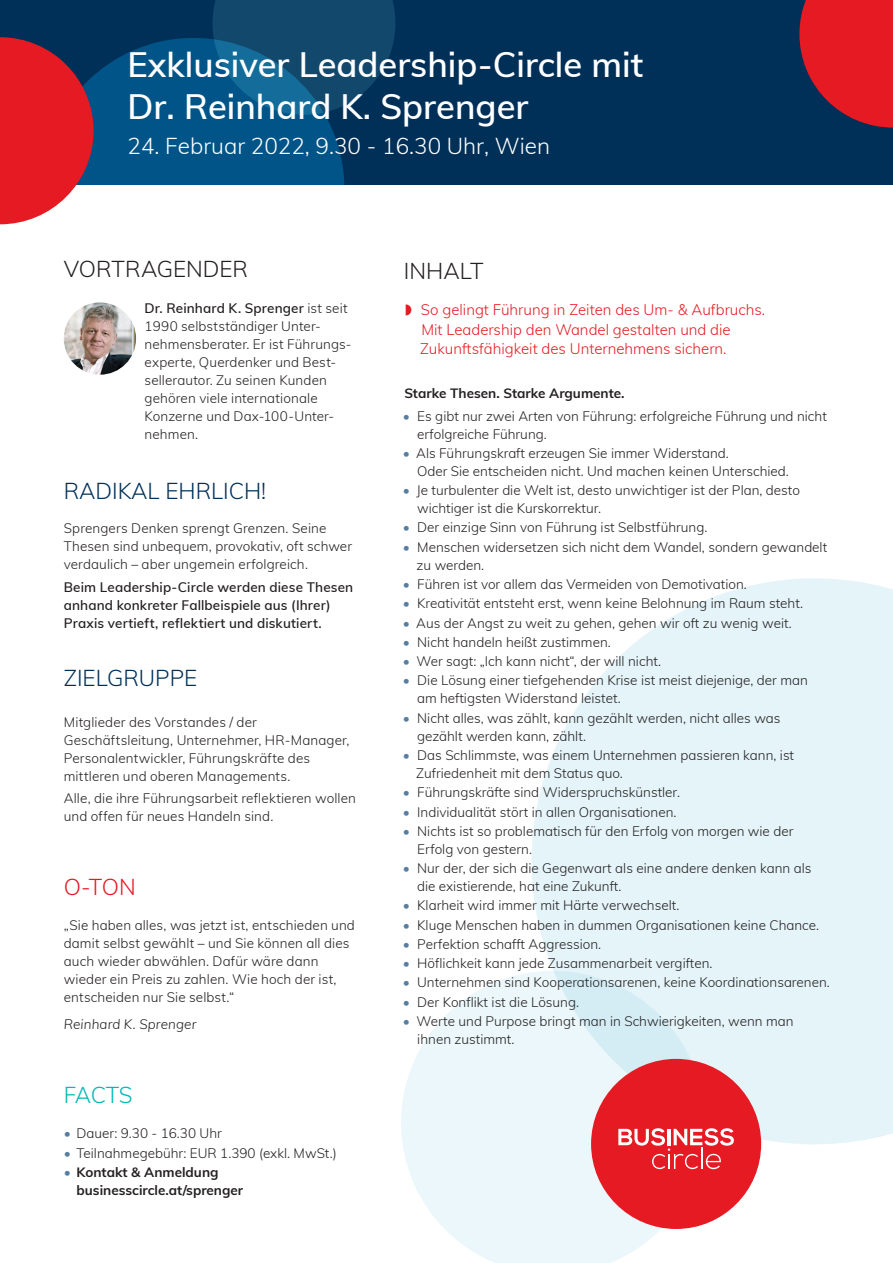
<style>
.page{position:relative;width:893px;height:1263px;background:#fff}
.page>*{position:absolute;margin:0;border:0;box-sizing:border-box;transform-origin:0 0}
.t1{font:600 34.5px/41.4px "Muli";color:#fff}
.t2{font:300 22.5px "Muli";color:#fff}
.t3{font:300 22.5px "Muli";color:#003058}
.A4_HEAD_schwarz_15_P{font:300 22.5px "Muli";letter-spacing:.005em;color:#231f20}
.t4{font:300 22.5px "Muli";letter-spacing:-.025em;color:#00b8b4}
.A4_HEAD_rot_15_Pt_li{font:300 22.5px "Muli";color:#e51a23}
.A4_Halbkreis_Head_ro{font:300 15px/19.5px "Muli";color:#e51a23}
.A4_Text_schwarz_9pt{font:300 13.5px/18px "Muli";color:#231f20}
.A4_Text_schwarz_9pt-2{font:600 13.5px/18px "Muli";letter-spacing:.01em;color:#231f20}
.A4_Thema_schwarz_9pt{font:700 13.5px/18px "Muli";color:#231f20}
.t5{font:italic 300 13.5px "Muli";letter-spacing:.01em;color:#231f20}
.s1{font-weight:600}
.s2{color:#577ea0}
</style>
<div class="page">
<svg style="left:531px;top:578px;width:362px;height:566px;background:#e7f5f9"></svg>
<svg style="left:401px;top:971px;width:303px;height:292px;fill:#ebf7fa"></svg>
<div style="left:0;top:0;width:893px;height:185px;background:#003058"></div>
<svg style="left:0;top:0;width:395px;height:224px"></svg>
<svg style="left:799px;top:0;width:94px;height:128px"></svg>
<img style="left:64px;top:302px;width:72px;height:73px;border-radius:36px">
<div style="left:591px;top:1059px;width:170px;height:170px;background:#e51a23;border-radius:50%"></div>
<svg style="left:618px;top:1128px;width:116px;height:41px"></svg>
<p class="t1" style="left:128px;top:42px;width:517px">Exklusiver Leadership-Circle mit<br>Dr. Reinhard K. Sprenger</p>
<p class="t2" style="left:128px;top:130px;width:424px">24. Februar 2022, 9.30 - 16.30 Uhr, Wien</p>
<p class="A4_HEAD_schwarz_15_P" style="left:64px;top:253px;width:186px">VORTRAGENDER</p>
<p class="A4_Text_schwarz_9pt" style="left:145px;top:298px;width:206px"><span class="s1">Dr. Reinhard K. Sprenger</span> ist seit<br>1990 selbstständiger Unter&shy;nehmensberater. Er ist Führungs&shy;experte, Querdenker und Best&shy;sellerautor. Zu seinen Kunden gehören viele internationale<br>Konzerne und Dax-100-Unter&shy;nehmen.</p>
<p class="t3" style="left:64px;top:474px;width:204px">RADIKAL EHRLICH!</p>
<p class="A4_Text_schwarz_9pt" style="left:64px;top:519px;width:290px">Sprengers Denken sprengt Grenzen. Seine<br>Thesen sind unbequem, provokativ, oft schwer verdaulich – aber ungemein erfolgreich.</p>
<p class="A4_Text_schwarz_9pt-2" style="left:64px;top:577px;width:291px">Beim Leadership-Circle werden diese Thesen anhand konkreter Fallbeispiele aus (Ihrer)<br>Praxis vertieft, reflektiert und diskutiert.</p>
<p class="t3" style="left:64px;top:662px;width:135px">ZIELGRUPPE</p>
<p class="A4_Text_schwarz_9pt" style="left:64px;top:712px;width:287px">Mitglieder des Vorstandes / der Geschäftsleitung, Unternehmer, HR-Manager, Personalentwickler, Führungskräfte des mittleren und oberen Managements.</p>
<p class="A4_Text_schwarz_9pt" style="left:64px;top:788px;width:294px">Alle, die ihre Führungsarbeit reflektieren wollen und offen für neues Handeln sind.</p>
<p class="A4_HEAD_rot_15_Pt_li" style="left:64px;top:871px;width:74px">O-TON</p>
<p class="A4_Text_schwarz_9pt" style="left:64px;top:916px;width:293px">„Sie haben alles, was jetzt ist, entschieden und damit selbst gewählt – und Sie können all dies auch wieder abwählen. Dafür wäre dann wieder ein Preis zu zahlen. Wie hoch der ist, entscheiden nur Sie selbst.“</p>
<p class="t5" style="left:64px;top:1014px;width:134px">Reinhard K. Sprenger</p>
<p class="t4" style="left:64px;top:1079px;width:70px">FACTS</p>
<p class="A4_Text_schwarz_9pt" style="left:64px;top:1124px;width:160px"><span class="s2">•</span> Dauer: 9.30 - 16.30 Uhr</p>
<p class="A4_Text_schwarz_9pt" style="left:64px;top:1143px;width:274px"><span class="s2">•</span> Teilnahmegebühr: EUR 1.390 (exkl. MwSt.)</p>
<p class="A4_Thema_schwarz_9pt" style="left:77px;top:1162px;width:168px;text-indent:-13px"><span class="s2">•</span> Kontakt &amp; Anmeldung businesscircle.at/sprenger</p>
<p class="A4_HEAD_schwarz_15_P" style="left:404px;top:254px;width:81px">INHALT</p>
<p class="A4_Halbkreis_Head_ro" style="left:420px;top:299px;width:346px">So gelingt Führung in Zeiten des Um- &amp; Aufbruchs.<br>Mit Leadership den Wandel gestalten und die<br>Zukunftsfähigkeit des Unternehmens sichern.</p>
<p class="A4_Thema_schwarz_9pt" style="left:404px;top:384px;width:222px">Starke Thesen. Starke Argumente.</p>
<p class="A4_Text_schwarz_9pt" style="left:417px;top:406px;width:411px;text-indent:-14px"><span class="s2">•</span> Es gibt nur zwei Arten von Führung: erfolgreiche Führung und nicht erfolgreiche Führung.</p>
<p class="A4_Text_schwarz_9pt" style="left:417px;top:443px;width:373px;text-indent:-14px"><span class="s2">•</span> Als Führungskraft erzeugen Sie immer Widerstand.<br>Oder Sie entscheiden nicht. Und machen keinen Unterschied.</p>
<p class="A4_Text_schwarz_9pt" style="left:417px;top:481px;width:384px;text-indent:-14px"><span class="s2">•</span> Je turbulenter die Welt ist, desto unwichtiger ist der Plan, desto wichtiger ist die Kurskorrektur.</p>
<p class="A4_Text_schwarz_9pt" style="left:403px;top:518px;width:306px"><span class="s2">•</span> Der einzige Sinn von Führung ist Selbstführung.</p>
<p class="A4_Text_schwarz_9pt" style="left:417px;top:537px;width:412px;text-indent:-14px"><span class="s2">•</span> Menschen widersetzen sich nicht dem Wandel, sondern gewandelt zu werden.</p>
<p class="A4_Text_schwarz_9pt" style="left:403px;top:574px;width:346px"><span class="s2">•</span> Führen ist vor allem das Vermeiden von Demotivation.</p>
<p class="A4_Text_schwarz_9pt" style="left:403px;top:594px;width:402px"><span class="s2">•</span> Kreativität entsteht erst, wenn keine Belohnung im Raum steht.</p>
<p class="A4_Text_schwarz_9pt" style="left:403px;top:613px;width:391px"><span class="s2">•</span> Aus der Angst zu weit zu gehen, gehen wir oft zu wenig weit.</p>
<p class="A4_Text_schwarz_9pt" style="left:403px;top:632px;width:210px"><span class="s2">•</span> Nicht handeln heißt zustimmen.</p>
<p class="A4_Text_schwarz_9pt" style="left:403px;top:652px;width:260px"><span class="s2">•</span> Wer sagt: „Ich kann nicht“, der will nicht.</p>
<p class="A4_Text_schwarz_9pt" style="left:417px;top:671px;width:392px;text-indent:-14px"><span class="s2">•</span> Die Lösung einer tiefgehenden Krise ist meist diejenige, der man am heftigsten Widerstand leistet.</p>
<p class="A4_Text_schwarz_9pt" style="left:417px;top:708px;width:365px;text-indent:-14px"><span class="s2">•</span> Nicht alles, was zählt, kann gezählt werden, nicht alles was gezählt werden kann, zählt.</p>
<p class="A4_Text_schwarz_9pt" style="left:416px;top:745px;width:379px;text-indent:-14px"><span class="s2">•</span> Das Schlimmste, was einem Unternehmen passieren kann, ist<br>Zufriedenheit mit dem Status quo.</p>
<p class="A4_Text_schwarz_9pt" style="left:403px;top:783px;width:279px"><span class="s2">•</span> Führungskräfte sind Widerspruchskünstler.</p>
<p class="A4_Text_schwarz_9pt" style="left:403px;top:802px;width:275px"><span class="s2">•</span> Individualität stört in allen Organisationen.</p>
<p class="A4_Text_schwarz_9pt" style="left:417px;top:821px;width:378px;text-indent:-15px"><span class="s2">•</span> Nichts ist so problematisch für den Erfolg von morgen wie der<br>Erfolg von gestern.</p>
<p class="A4_Text_schwarz_9pt" style="left:417px;top:858px;width:396px;text-indent:-14px"><span class="s2">•</span> Nur der, der sich die Gegenwart als eine andere denken kann als die existierende, hat eine Zukunft.</p>
<p class="A4_Text_schwarz_9pt" style="left:403px;top:896px;width:278px"><span class="s2">•</span> Klarheit wird immer mit Härte verwechselt.</p>
<p class="A4_Text_schwarz_9pt" style="left:403px;top:915px;width:418px"><span class="s2">•</span> Kluge Menschen haben in dummen Organisationen keine Chance.</p>
<p class="A4_Text_schwarz_9pt" style="left:403px;top:934px;width:200px"><span class="s2">•</span> Perfektion schafft Aggression.</p>
<p class="A4_Text_schwarz_9pt" style="left:403px;top:954px;width:311px"><span class="s2">•</span> Höflichkeit kann jede Zusammenarbeit vergiften.</p>
<p class="A4_Text_schwarz_9pt" style="left:403px;top:973px;width:429px"><span class="s2">•</span> Unternehmen sind Kooperationsarenen, keine Koordinationsarenen.</p>
<p class="A4_Text_schwarz_9pt" style="left:403px;top:992px;width:178px"><span class="s2">•</span> Der Konflikt ist die Lösung.</p>
<p class="A4_Text_schwarz_9pt" style="left:417px;top:1011px;width:378px;text-indent:-15px"><span class="s2">•</span> Werte und Purpose bringt man in Schwierigkeiten, wenn man ihnen zustimmt.</p>
</div>
